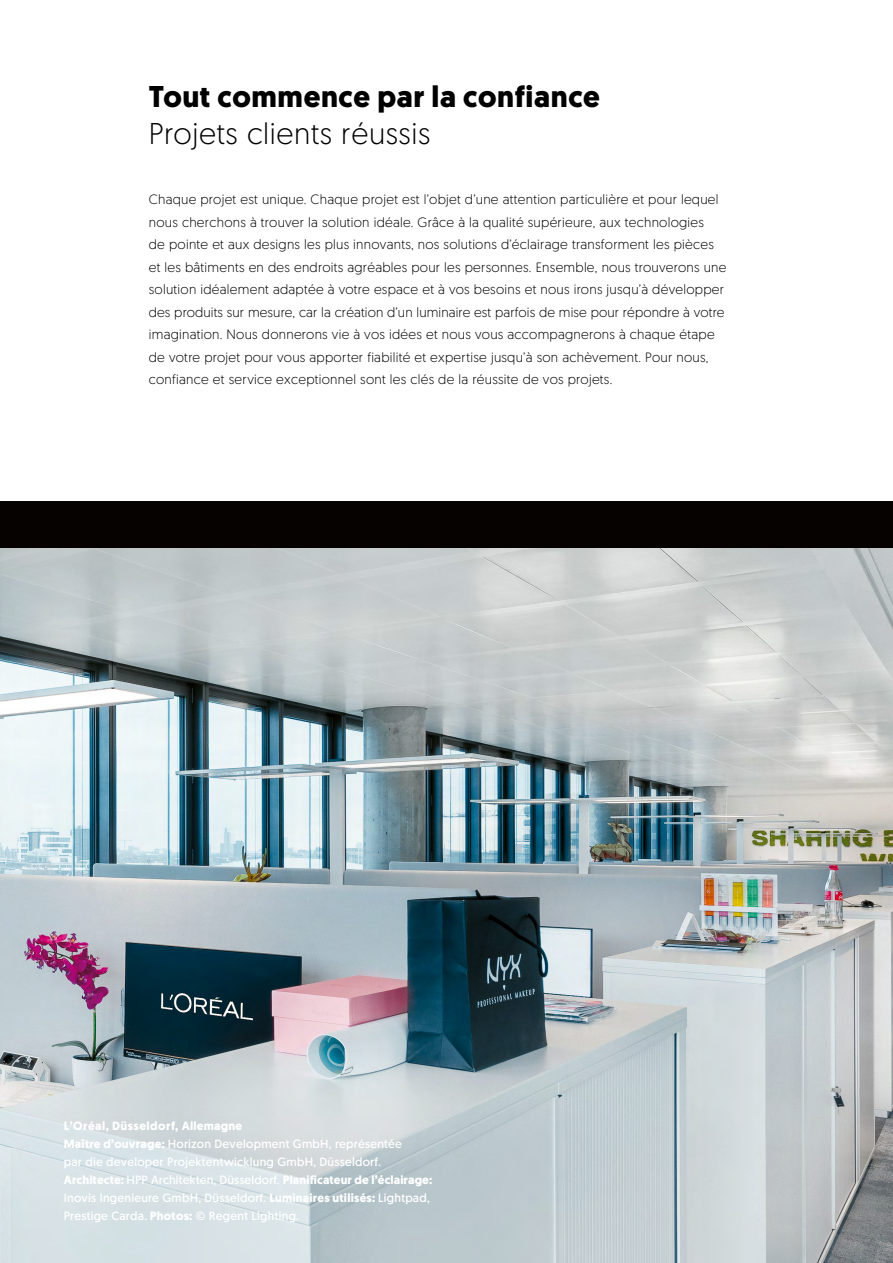
<style>
.page{position:relative;width:893px;height:1263px;background:#fff}
.page>*{position:absolute;margin:0;border:0;box-sizing:border-box;transform-origin:0 0}
.Headline{font:700 30px "Geomanist";letter-spacing:.02em;color:#000}
.Headline-2{font:300 30px "Geomanist";letter-spacing:.02em;color:#000}
.Fliestext_Produktsto{font:300 13.5px/22.5px "Geomanist";letter-spacing:.02em;color:#000}
.Bildunterschriften{font:12px/18px "Geomanist";letter-spacing:.02em;color:#fff}
.Bildunterschriften-2{font:700 12px "Geomanist";letter-spacing:.04em;color:#fff}
.s1{font-weight:700}
</style>
<div class="page">
<div style="left:0;top:502px;width:893px;height:51px;background:#050200"></div>
<img style="left:0;top:549px;width:893px;height:714px">
<p class="Headline" style="left:149px;top:76px;width:453px">Tout commence par la confiance</p>
<p class="Headline-2" style="left:149px;top:114px;width:283px">Projets clients réussis</p>
<p class="Fliestext_Produktsto" style="left:149px;top:188px;width:579px">Chaque projet est unique. Chaque projet est l’objet d’une attention particulière et pour lequel nous cherchons à trouver la solution idéale. Grâce à la qualité supérieure, aux technologies<br>de pointe et aux designs les plus innovants, nos solutions d’éclairage transforment les pièces et les bâtiments en des endroits agréables pour les personnes. Ensemble, nous trouverons une solution idéalement adaptée à votre espace et à vos besoins et nous irons jusqu’à développer des produits sur mesure, car la création d’un luminaire est parfois de mise pour répondre à votre imagination. Nous donnerons vie à vos idées et nous vous accompagnerons à chaque étape de votre projet pour vous apporter fiabilité et expertise jusqu’à son achèvement. Pour nous, confiance et service exceptionnel sont les clés de la réussite de vos projets.</p>
<p class="Bildunterschriften-2" style="left:64px;top:1118px;width:180px">L’Oréal, Düsseldorf, Allemagne</p>
<p class="Bildunterschriften" style="left:64px;top:1135px;width:370px"><span class="s1">Maître d’ouvrage:</span> Horizon Development GmbH, représentée<br>par die developer Projektentwicklung GmbH, Düsseldorf.<br><span class="s1">Architecte:</span> HPP Architekten, Düsseldorf. <span class="s1">Planificateur de l’éclairage:<br></span>Inovis Ingenieure GmbH, Düsseldorf. <span class="s1">Luminaires utilisés:</span> Lightpad, Prestige Carda. <span class="s1">Photos:</span> © Regent Lighting.</p>
</div>
